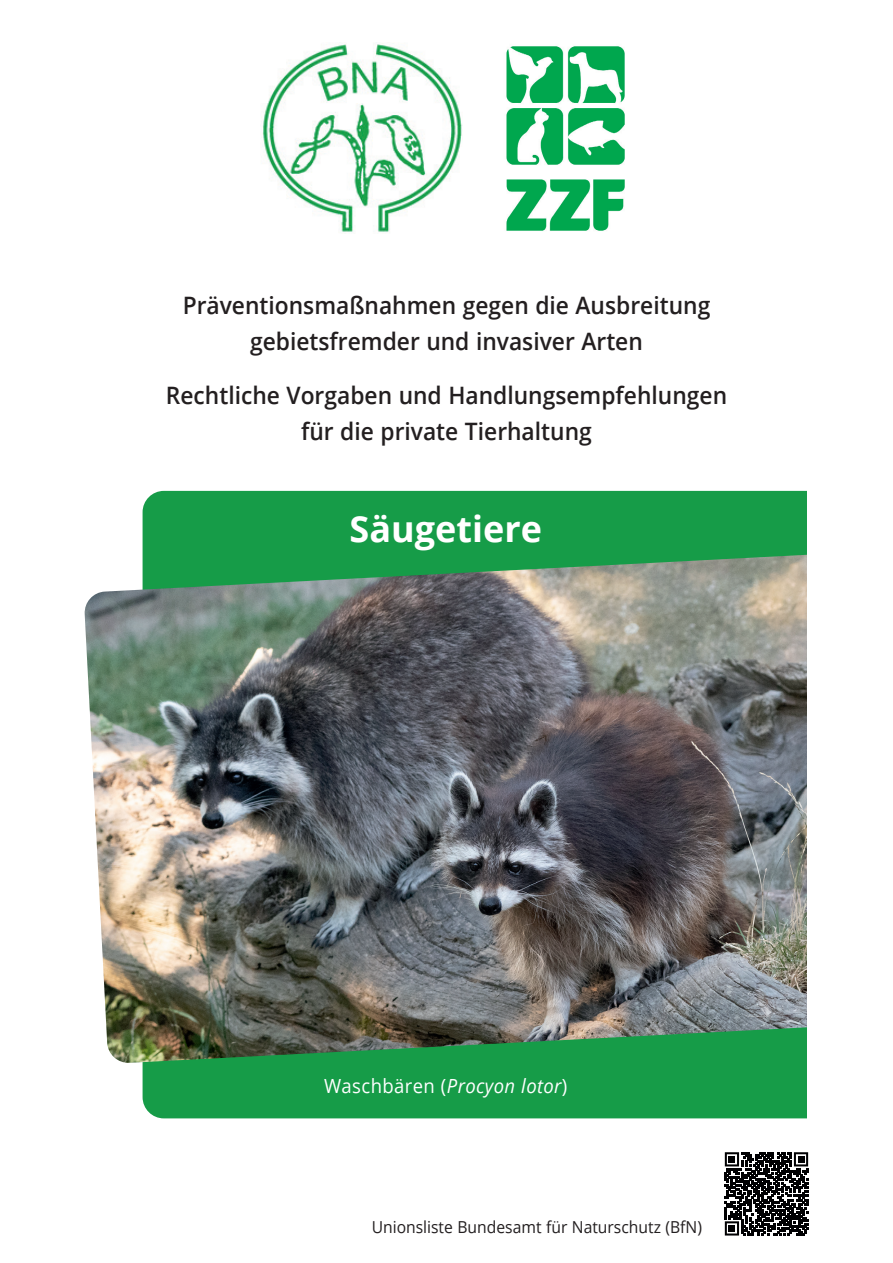
<style>
.page{position:relative;width:893px;height:1263px;background:#fff}
.page>*{position:absolute;margin:0;border:0;box-sizing:border-box;transform-origin:0 0}
.t1{font:700 36px "Open Sans";color:#fff}
.t2{font:600 24px/36px "Open Sans";color:#231f20;text-align:center;scale:.95 1}
.t3{font:19.5px "Open Sans";letter-spacing:.02em;color:#fff;scale:.95 1}
.t4{font:16.5px "Open Sans";color:#231f20;scale:.95 1}
.s1{font-style:italic}
</style>
<div class="page">
<div style="left:143px;top:491px;width:664px;height:627px;background:#169c48"></div>
<img style="left:84px;top:555px;width:723px;height:508px">
<img style="left:261px;top:42px;width:201px;height:191px">
<img style="left:506px;top:46px;width:119px;height:185px">
<div style="left:721px;top:1148px;width:91px;height:91px;background:linear-gradient(to right,#fff,#fff)"></div>
<svg style="left:725px;top:1152px;width:83px;height:83px"></svg>
<p class="t2" style="left:183px;top:287px;width:557px">Präventionsmaßnahmen gegen die Ausbreitung gebietsfremder und invasiver Arten</p>
<p class="t2" style="left:166px;top:377px;width:592px">Rechtliche Vorgaben und Handlungsempfehlungen für die private Tierhaltung</p>
<h1 class="t1" style="left:350px;top:504px;width:194px">Säugetiere</h1>
<p class="t3" style="left:324px;top:1072px;width:258px">Waschbären (<span class="s1">Procyon lotor</span>)</p>
<p class="t4" style="left:372px;top:1215px;width:349px">Unionsliste Bundesamt für Naturschutz (BfN)</p>
</div>
